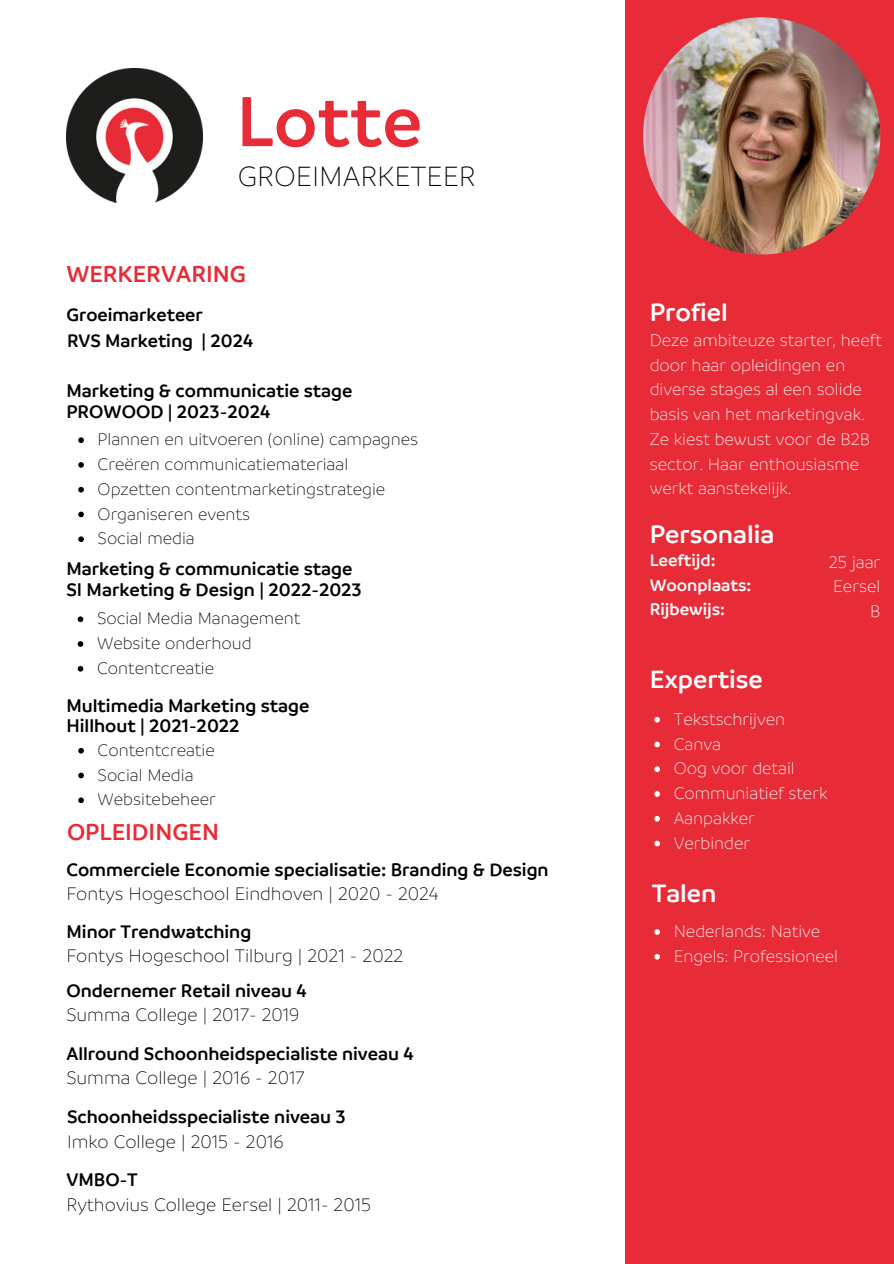
<style>
.page{position:relative;width:894px;height:1264px;background:#fff}
.page>*{position:absolute;margin:0;border:0;box-sizing:border-box;transform-origin:0 0}
.t1{font:600 75.75px "Branding SF";color:#e72c37}
.t2{font:300 30px "Branding";color:#000}
.t3{font:600 27px "Branding SF";color:#fff}
.t4{font:600 24.75px "Branding SF";color:#e72c37}
.t5{font:600 19.5px/20.1px "Branding SF";color:#000}
.t6{font:300 19.5px "Branding";color:#000}
.t7{font:600 19.35px/25.8px "Branding SF";color:#000}
.t8{font:300 18px/24.8px "Branding";color:#fff}
.t9{font:300 18px/24.8px "Branding";color:#000}
.t10{font:600 18px/24.8px "Branding SF";color:#fff}
</style>
<div class="page">
<img style="left:66px;top:69px;width:136px;height:134px">
<div style="left:625px;top:0;width:268px;height:1263px;background:#e72c37"></div>
<img style="left:643px;top:17px;width:237px;height:237px;border-radius:50%">
<svg style="left:78px;top:616px;width:5px;height:6px"></svg>
<svg style="left:78px;top:641px;width:5px;height:6px"></svg>
<svg style="left:78px;top:666px;width:5px;height:5px"></svg>
<svg style="left:654px;top:929px;width:5px;height:5px"></svg>
<svg style="left:654px;top:954px;width:5px;height:5px"></svg>
<svg style="left:78px;top:748px;width:6px;height:5px"></svg>
<svg style="left:78px;top:772px;width:6px;height:6px"></svg>
<svg style="left:78px;top:797px;width:6px;height:6px"></svg>
<svg style="left:78px;top:437px;width:6px;height:6px"></svg>
<svg style="left:78px;top:462px;width:6px;height:6px"></svg>
<svg style="left:78px;top:487px;width:6px;height:5px"></svg>
<svg style="left:78px;top:511px;width:6px;height:6px"></svg>
<svg style="left:78px;top:536px;width:6px;height:6px"></svg>
<svg style="left:654px;top:717px;width:5px;height:5px"></svg>
<svg style="left:654px;top:741px;width:5px;height:6px"></svg>
<svg style="left:654px;top:766px;width:5px;height:6px"></svg>
<svg style="left:654px;top:791px;width:5px;height:5px"></svg>
<svg style="left:654px;top:816px;width:5px;height:5px"></svg>
<svg style="left:654px;top:840px;width:5px;height:6px"></svg>
<h1 class="t1" style="left:236px;top:80px;width:187px">Lotte</h1>
<h2 class="t2" style="left:238px;top:161px;width:239px">GROEIMARKETEER</h2>
<p class="t4" style="left:66px;top:261px;width:181px">WERKERVARING</p>
<p class="t7" style="left:66px;top:302px;width:188px">Groeimarketeer<br>RVS Marketing | 2024</p>
<p class="t5" style="left:66px;top:381px;width:287px">Marketing &amp; communicatie stage<br>PROWOOD | 2023-2024</p>
<p class="t9" style="left:98px;top:427px;width:322px">Plannen en uitvoeren (online) campagnes<br>Creëren communicatiemateriaal<br>Opzetten contentmarketingstrategie<br>Organiseren events<br>Social media</p>
<p class="t5" style="left:66px;top:559px;width:297px">Marketing &amp; communicatie stage<br>SI Marketing &amp; Design | 2022-2023</p>
<p class="t9" style="left:97px;top:606px;width:205px">Social Media Management<br>Website onderhoud<br>Contentcreatie</p>
<p class="t5" style="left:66px;top:695px;width:244px">Multimedia Marketing stage<br>Hillhout | 2021-2022</p>
<p class="t9" style="left:98px;top:737px;width:120px">Contentcreatie<br>Social Media<br>Websitebeheer</p>
<p class="t4" style="left:67px;top:818px;width:153px">OPLEIDINGEN</p>
<p class="t5" style="left:66px;top:859px;width:483px">Commerciele Economie specialisatie: Branding &amp; Design</p>
<p class="t6" style="left:66px;top:883px;width:373px">Fontys Hogeschool Eindhoven | 2020 - 2024</p>
<p class="t5" style="left:66px;top:921px;width:186px">Minor Trendwatching</p>
<p class="t6" style="left:66px;top:945px;width:338px">Fontys Hogeschool Tilburg | 2021 - 2022</p>
<p class="t5" style="left:66px;top:980px;width:241px">Ondernemer Retail niveau 4</p>
<p class="t6" style="left:66px;top:1005px;width:234px">Summa College | 2017- 2019</p>
<p class="t5" style="left:66px;top:1043px;width:348px">Allround Schoonheidspecialiste niveau 4</p>
<p class="t6" style="left:66px;top:1068px;width:239px">Summa College | 2016 - 2017</p>
<p class="t5" style="left:67px;top:1106px;width:280px">Schoonheidsspecialiste niveau 3</p>
<p class="t6" style="left:67px;top:1131px;width:218px">Imko College | 2015 - 2016</p>
<p class="t5" style="left:66px;top:1169px;width:73px">VMBO-T</p>
<p class="t6" style="left:66px;top:1194px;width:306px">Rythovius College Eersel | 2011- 2015</p>
<h3 class="t3" style="left:649px;top:297px;width:79px">Profiel</h3>
<p class="t8" style="left:649px;top:328px;width:234px">Deze ambiteuze starter, heeft door haar opleidingen en diverse stages al een solide basis van het marketingvak.<br>Ze kiest bewust voor de B2B sector. Haar enthousiasme werkt aanstekelijk.</p>
<h3 class="t3" style="left:649px;top:519px;width:126px">Personalia</h3>
<p class="t10" style="left:649px;top:547px;width:103px">Leeftijd:<br>Woonplaats:<br>Rijbewijs:</p>
<p class="t8" style="left:828px;top:549px;width:53px;text-align:right">25 jaar<br>Eersel<br>B</p>
<h3 class="t3" style="left:649px;top:665px;width:115px">Expertise</h3>
<p class="t8" style="left:673px;top:706px;width:155px">Tekstschrijven<br>Canva<br>Oog voor detail<br>Communiatief sterk<br>Aanpakker<br>Verbinder</p>
<h3 class="t3" style="left:651px;top:878px;width:66px">Talen</h3>
<p class="t8" style="left:673px;top:919px;width:166px">Nederlands: Native<br>Engels: Professioneel</p>
</div>
